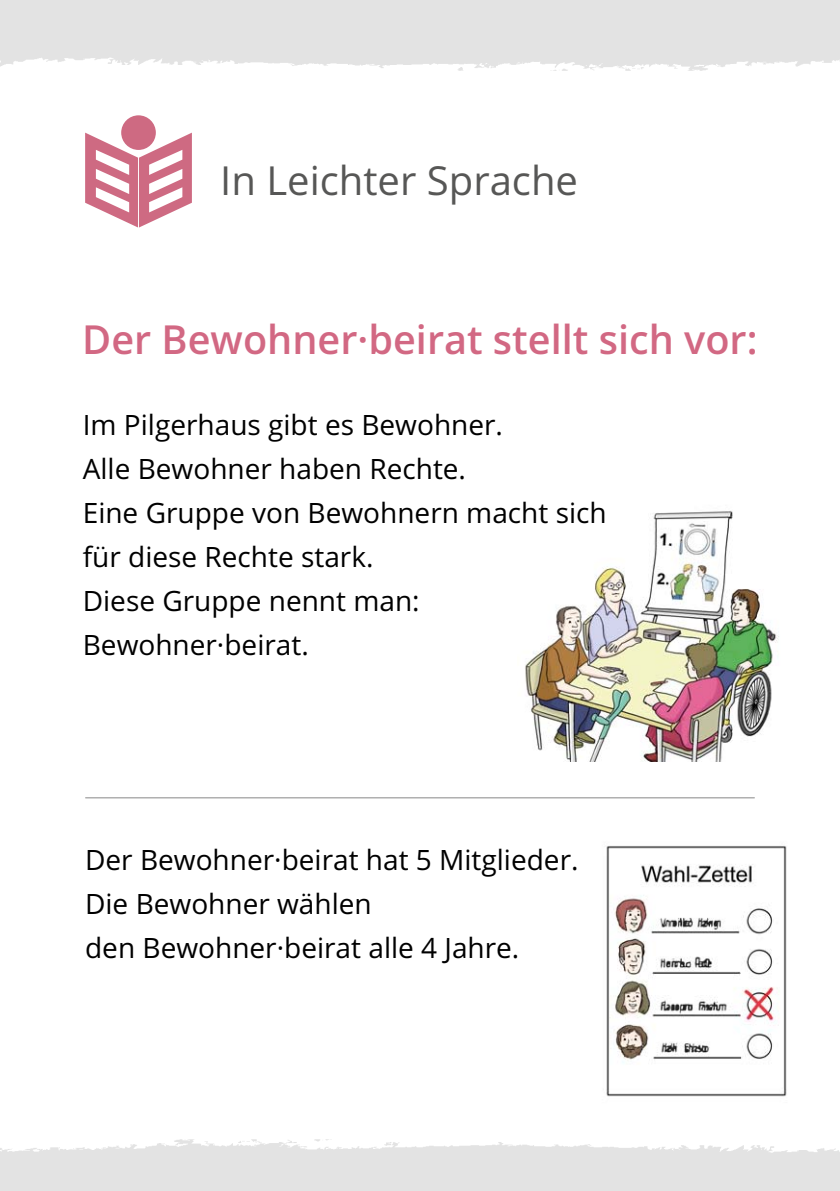
<style>
.page{position:relative;width:840px;height:1191px;background:#fff}
.page>*{position:absolute;margin:0;border:0;box-sizing:border-box;transform-origin:0 0}
.t1{font:600 40px "Open Sans";color:#d26883}
.t2{font:40px "Open Sans";color:#575756}
.t3{font:28px/44px "Open Sans";color:#000}
</style>
<div class="page">
<img style="left:525px;top:511px;width:254px;height:250px">
<div style="left:117px;top:111px;width:42px;height:43px;background:#ce6a82;border-radius:50%"></div>
<div style="left:113px;top:108px;width:50px;height:49px;border:8px solid #fff;border-radius:50%"></div>
<svg style="left:85px;top:133px;width:107px;height:95px"></svg>
<hr style="left:85px;top:797px;width:669px;height:1px;background:#878787">
<img style="left:606px;top:845px;width:181px;height:252px">
<h2 class="t2" style="left:220px;top:165px;width:359px">In Leichter Sprache</h2>
<h3 class="t1" style="left:82px;top:324px;width:676px">Der Bewohner·beirat stellt sich vor:</h3>
<p class="t3" style="left:83px;top:405px;width:525px">Im Pilgerhaus gibt es Bewohner.<br>Alle Bewohner haben Rechte.<br>Eine Gruppe von Bewohnern macht sich für diese Rechte stark.<br>Diese Gruppe nennt man:<br>Bewohner·beirat.</p>
<p class="t3" style="left:85px;top:841px;width:494px">Der Bewohner·beirat hat 5 Mitglieder.<br>Die Bewohner wählen<br>den Bewohner·beirat alle 4 Jahre.</p>
</div>
